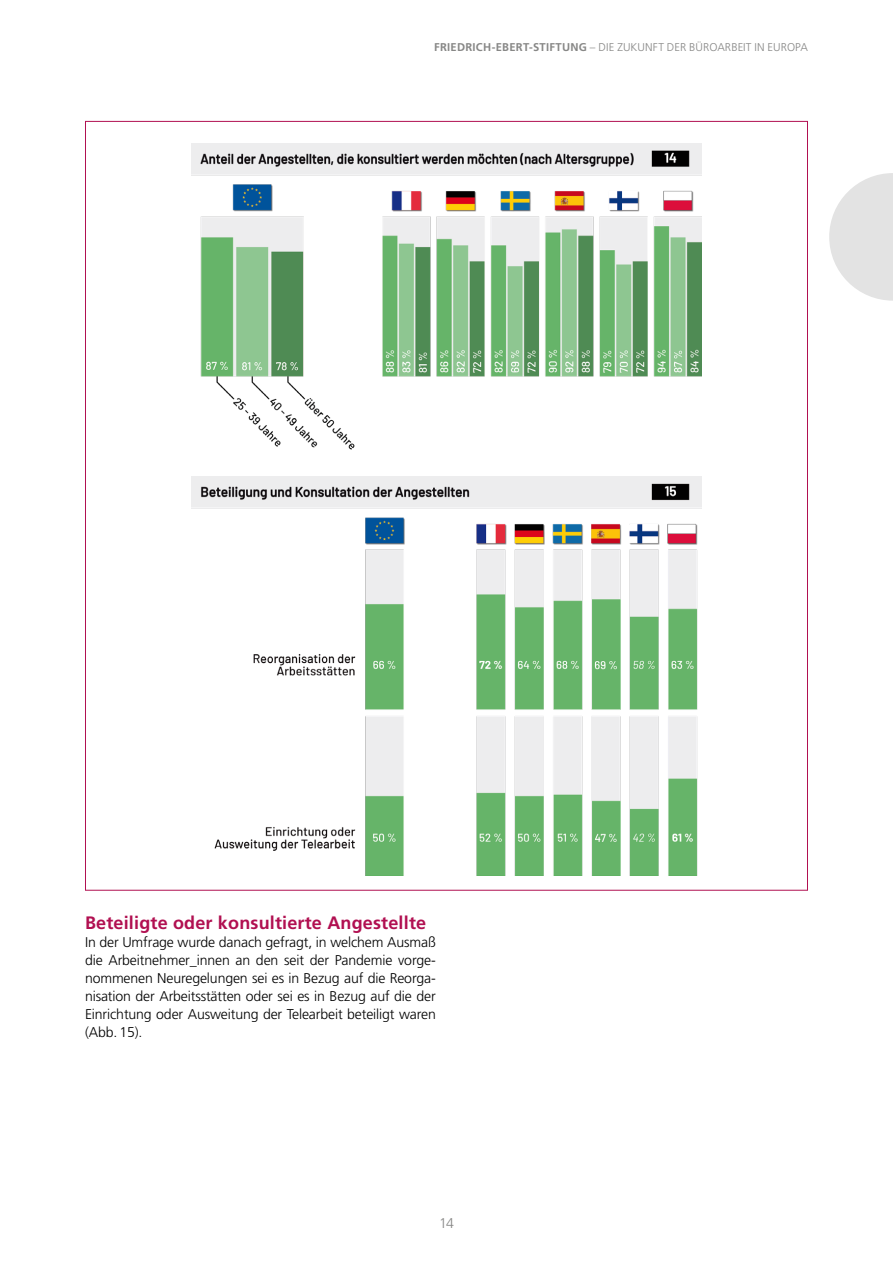
<style>
.page{position:relative;width:893px;height:1263px;background:#fff}
.page>*{position:absolute;margin:0;border:0;box-sizing:border-box;transform-origin:0 0}
.t1{font:700 18px "Frutiger LT Pro";letter-spacing:.01em;color:#b11051}
.t2{font:300 14.1px/18px "Frutiger LT Pro";letter-spacing:-.01em;color:#000;text-align:justify}
.t3{font:300 14.1px "Frutiger LT Pro";color:#878786}
.t4{font:700 11.25px "Frutiger LT Pro";letter-spacing:.025em;color:#878786}
.t5{font:300 11.25px "Frutiger LT Pro";color:#878786}
.s1{font-weight:300}
</style>
<div class="page">
<svg style="left:829px;top:173px;width:64px;height:128px"></svg>
<img style="left:191px;top:143px;width:511px;height:307px">
<img style="left:191px;top:476px;width:511px;height:399px">
<p class="t4" style="left:434px;top:40px;width:197px">FRIEDRICH-EBERT-STIFTUNG <span class="s1">– Die Zukunft</span></p>
<p class="t5" style="left:667px;top:41px;width:8px">der</p>
<p class="t5" style="left:689px;top:41px;width:14px">Büroarbeit</p>
<p class="t5" style="left:754px;top:41px;width:27px">in Europa</p>
<p class="t1" style="left:85px;top:912px;width:343px">Beteiligte oder konsultierte Angestellte</p>
<p class="t2" style="left:85px;top:933px;width:352px">In der Umfrage wurde danach gefragt, in welchem Ausmaß die Arbeitnehmer_innen an den seit der Pandemie vorge&shy;nommenen Neuregelungen sei es in Bezug auf die Reorga&shy;nisation der Arbeitsstätten oder sei es in Bezug auf die der Einrichtung oder Ausweitung der Telearbeit beteiligt waren (Abb. 15).</p>
<p class="t3" style="left:439px;top:1215px;width:16px">14</p>
</div>
